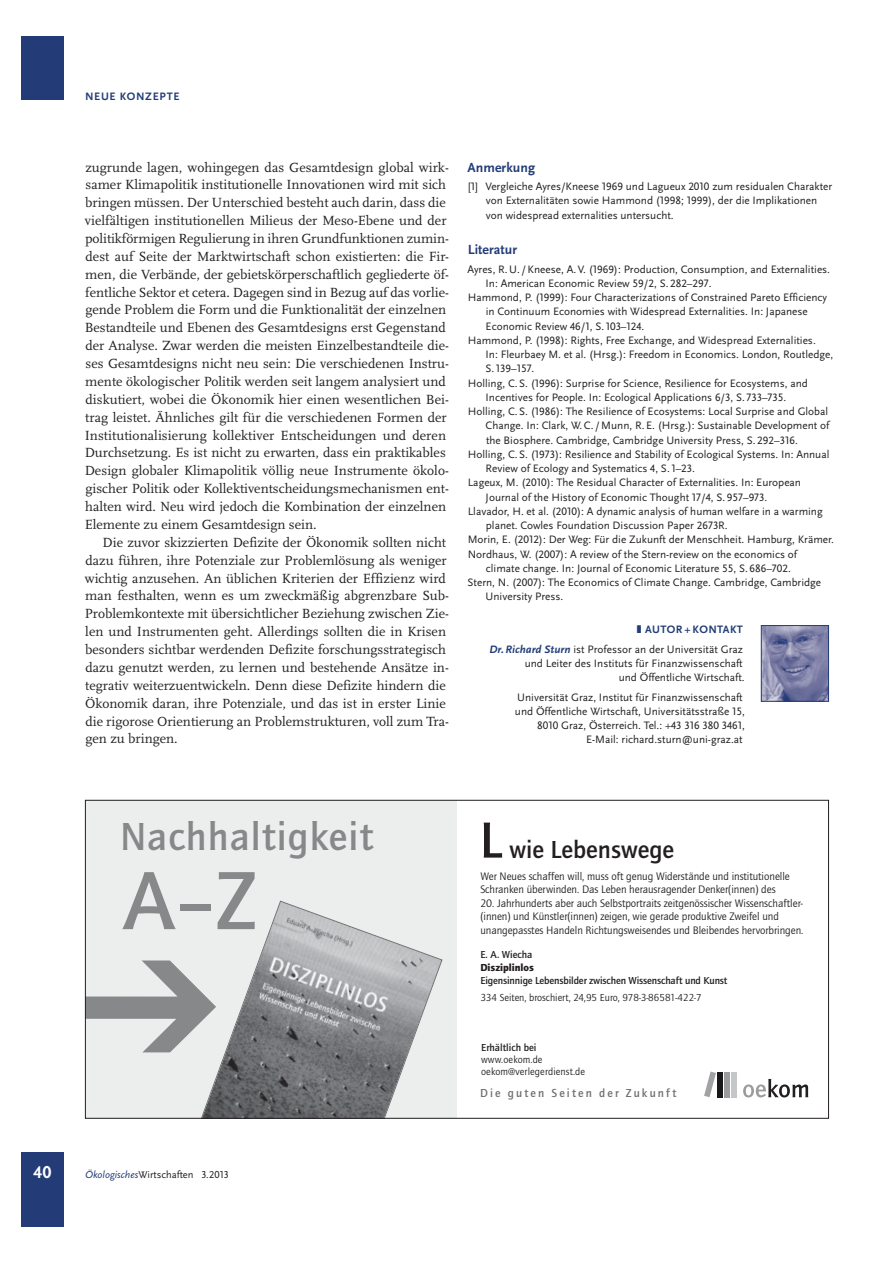
<style>
.page{position:relative;width:893px;height:1263px;background:#fff}
.page>*{position:absolute;margin:0;border:0;box-sizing:border-box;transform-origin:0 0}
.t1{font:700 85.5px "Quay Itc T";color:#87888a}
.t2{font:700 40.5px "Quay Itc T";letter-spacing:.03em;color:#87888a}
.t3{font:700 25.5px "Quay Itc T";color:#231f20}
.t4{font:700 17.85px "Scala Sans Pro";color:#fff}
.t5{font:13.8px/17.9px "Scala Pro";color:#231f20}
.t6{font:700 13.8px "Scala Sans Pro";letter-spacing:.005em;color:#233c78}
.t7{font:700 12px "Quay Itc T";letter-spacing:.175em;color:#6f7072}
.t8{font:11.25px/14.2px "Scala Sans Pro";color:#231f20;text-align:right}
.t9{font:11.25px/13.5px "Quay Itc T";letter-spacing:-.005em;color:#231f20}
.t10{font:700 11.25px "Scala Sans Pro";letter-spacing:.065em;color:#233c78}
.t11{font:10.5px/12px "Quay Itc T";color:#231f20}
.t12{font:700 10.5px "Quay Itc T";letter-spacing:-.01em;color:#231f20}
.t13{font:10.5px "Scala Sans Pro";color:#231f20}
.t14{font:10.5px "Quay Itc T Blac";color:#231f20}
.s1{font-weight:700;color:#233c78}
.s2{font-weight:700;font-style:italic;color:#233c78}
.s3{font-style:italic;color:#233c78}
.s4{font-size:52.5px}
</style>
<div class="page">
<div style="left:85px;top:800px;width:372px;height:319px;background:#eceded"></div>
<svg style="left:87px;top:960px;width:109px;height:92px"></svg>
<svg style="left:196px;top:901px;width:246px;height:216px"></svg>
<div style="left:731px;top:1072px;width:6px;height:25px;background:#c5c6c8"></div>
<div style="left:724px;top:1072px;width:6px;height:25px;background:#9b9c9e"></div>
<div style="left:717px;top:1072px;width:6px;height:25px;background:#1a171b"></div>
<svg style="left:704px;top:1072px;width:12px;height:25px"></svg>
<svg style="left:743px;top:1079px;width:65px;height:18px"></svg>
<img style="left:763px;top:627px;width:64px;height:73px">
<div style="left:761px;top:625px;width:68px;height:77px;border:1px solid #233c78"></div>
<div style="left:21px;top:1152px;width:43px;height:74px;background:#233c78"></div>
<div style="left:21px;top:36px;width:43px;height:64px;background:#233c78"></div>
<p class="t10" style="left:85px;top:92px;width:96px">NEUE KONZEPTE</p>
<p class="t5" style="left:85px;top:159px;width:366px">zugrunde lagen, wohingegen das Gesamtdesign global wirk&shy;samer Klimapolitik institutionelle Innovationen wird mit sich bringen müssen. Der Unterschied besteht auch darin, dass die vielfältigen institutionellen Milieus der Meso-Ebene und der politikförmigen Regulierung in ihren Grundfunktionen zumin - dest auf Seite der Marktwirtschaft schon existierten: die Fir&shy;men, die Verbände, der gebietskörperschaftlich gegliederte öf&shy;fentliche Sektor et cetera. Dagegen sind in Bezug auf das vorlie&shy;gende Problem die Form und die Funktionalität der einzelnen Bestandteile und Ebenen des Gesamtdesigns erst Gegenstand der Analyse. Zwar werden die meisten Einzelbestandteile die&shy;ses Gesamtdesigns nicht neu sein: Die verschiedenen Instru&shy;mente ökologischer Politik werden seit langem analysiert und diskutiert, wobei die Ökonomik hier einen wesentlichen Bei&shy;trag leistet. Ähnliches gilt für die verschiedenen Formen der Institutionalisierung kollektiver Entscheidungen und deren Durchsetzung. Es ist nicht zu erwarten, dass ein praktikables Design globaler Klimapolitik völlig neue Instrumente ökolo&shy;gischer Politik oder Kollektiventscheidungsmechanismen ent&shy;halten wird. Neu wird jedoch die Kombination der einzelnen Elemente zu einem Gesamtdesign sein.</p>
<p class="t5" style="left:85px;top:534px;width:366px;text-indent:18px">Die zuvor skizzierten Defizite der Ökonomik sollten nicht dazu führen, ihre Potenziale zur Problemlösung als weniger wichtig anzusehen. An üblichen Kriterien der Effizienz wird man festhalten, wenn es um zweckmäßig abgrenzbare Sub-Problemkontexte mit übersichtlicher Beziehung zwischen Zie&shy;len und Instrumenten geht. Allerdings sollten die in Krisen besonders sichtbar werdenden Defizite forschungsstrategisch dazu genutzt werden, zu lernen und bestehende Ansätze in&shy;tegrativ weiterzuentwickeln. Denn diese Defizite hindern die Ökonomik daran, ihre Potenziale, und das ist in erster Linie die rigorose Orientierung an Problemstrukturen, voll zum Tra&shy;gen zu bringen.</p>
<p class="t6" style="left:467px;top:162px;width:69px">Anmerkung</p>
<p class="t8" style="left:486px;top:180px;width:348px;text-align:left;text-indent:-18px">[1] Vergleiche Ayres/Kneese 1969 und Lagueux 2010 zum residualen Charakter von Externalitäten sowie Hammond (1998; 1999), der die Implikationen von widespread externalities untersucht.</p>
<p class="t6" style="left:468px;top:244px;width:51px">Literatur</p>
<p class="t8" style="left:468px;top:263px;width:364px">Ayres, R.U. /Kneese, A.V. (1969): Production, Consumption, and Externalities.</p>
<p class="t8" style="left:486px;top:277px;width:227px">In: American Economic Review 59/2, S. 282–297.</p>
<p class="t8" style="left:468px;top:291px;width:361px">Hammond, P. (1999): Four Characterizations of Constrained Pareto Efficiency</p>
<p class="t8" style="left:486px;top:306px;width:323px">in Continuum Economies with Widespread Externalities. In: Japanese</p>
<p class="t8" style="left:486px;top:320px;width:160px">Economic Review 46/1, S.103–124.</p>
<p class="t8" style="left:468px;top:334px;width:350px">Hammond, P. (1998): Rights, Free Exchange, and Widespread Externalities.</p>
<p class="t8" style="left:486px;top:348px;width:349px">In: Fleurbaey M. et al. (Hrsg.): Freedom in Economics. London, Routledge,</p>
<p class="t8" style="left:485px;top:363px;width:50px">S.139–157.</p>
<p class="t8" style="left:468px;top:377px;width:342px">Holling, C. S. (1996): Surprise for Science, Resilience for Ecosystems, and</p>
<p class="t8" style="left:486px;top:391px;width:302px">Incentives for People. In: Ecological Applications 6/3, S. 733–735.</p>
<p class="t8" style="left:468px;top:405px;width:362px">Holling, C. S. (1986): The Resilience of Ecosystems: Local Surprise and Global</p>
<p class="t8" style="left:486px;top:420px;width:345px">Change. In: Clark, W.C. /Munn, R. E. (Hrsg.): Sustainable Development of</p>
<p class="t8" style="left:486px;top:434px;width:313px">the Biosphere. Cambridge, Cambridge University Press, S. 292–316.</p>
<p class="t8" style="left:468px;top:448px;width:363px">Holling, C. S. (1973): Resilience and Stability of Ecological Systems. In: Annual</p>
<p class="t8" style="left:486px;top:462px;width:211px">Review of Ecology and Systematics 4, S.1–23.</p>
<p class="t8" style="left:468px;top:477px;width:335px">Lageux, M. (2010): The Residual Character of Externalities. In: European</p>
<p class="t8" style="left:486px;top:491px;width:283px">Journal of the History of Economic Thought 17/4, S. 957–973.</p>
<p class="t8" style="left:468px;top:505px;width:356px">Llavador, H. et al. (2010): A dynamic analysis of human welfare in a warming</p>
<p class="t8" style="left:486px;top:519px;width:243px">planet. Cowles Foundation Discussion Paper 2673R.</p>
<p class="t8" style="left:468px;top:534px;width:368px">Morin, E. (2012): Der Weg: Für die Zukunft der Menschheit. Hamburg, Krämer.</p>
<p class="t8" style="left:468px;top:548px;width:331px">Nordhaus, W. (2007): A review of the Stern-review on the economics of</p>
<p class="t8" style="left:486px;top:562px;width:307px">climate change. In: Journal of Economic Literature 55, S. 686–702.</p>
<p class="t8" style="left:468px;top:576px;width:355px">Stern, N. (2007): The Economics of Climate Change. Cambridge, Cambridge</p>
<p class="t8" style="left:486px;top:591px;width:79px">University Press.</p>
<p class="t8" style="left:489px;top:620px;width:255px;line-height:20px"><span class="s1">AUTOR + KONTAKT<br></span><span class="s2">Dr.Richard Sturn</span> ist Professor an der Universität Graz</p>
<p class="t8" style="left:525px;top:657px;width:222px">und Leiter des Instituts für Finanzwissenschaft und Öffentliche Wirtschaft.</p>
<p class="t8" style="left:515px;top:691px;width:231px">Universität Graz, Institut für Finanzwissenschaft und Öffentliche Wirtschaft, Universitätsstraße 15, 8010 Graz, Österreich. Tel.: +43 316 380 3461, E-Mail: richard.sturn@uni-graz.at</p>
<h2 class="t2" style="left:120px;top:820px;width:255px">Nachhaltigkeit</h2>
<h1 class="t1" style="left:123px;top:866px;width:135px">A–Z</h1>
<h3 class="t4" style="left:34px;top:1165px;width:19px">40</h3>
<p class="t13" style="left:85px;top:1171px;width:145px"><span class="s3">Ökologisches</span>Wirtschaften 3.2013</p>
<h3 class="t3" style="left:479px;top:839px;width:196px"><span class="s4">L</span> wie Lebenswege</h3>
<p class="t9" style="left:480px;top:870px;width:311px">Wer Neues schaffen will, muss oft genug Widerstände und institutionelle<br>Schranken überwinden. Das Leben herausragender Denker(innen) des</p>
<p class="t9" style="left:480px;top:897px;width:324px">20. Jahrhunderts aber auch Selbstportraits zeitgenössischer Wissenschaftler-(innen) und Künstler(innen) zeigen, wie gerade produktive Zweifel und unangepasstes Handeln Richtungsweisendes und Bleibendes hervorbringen.</p>
<p class="t12" style="left:480px;top:951px;width:54px">E. A. Wiecha</p>
<p class="t14" style="left:480px;top:961px;width:55px">Disziplinlos</p>
<p class="t12" style="left:480px;top:976px;width:249px">Eigensinnige Lebensbilder zwischen Wissenschaft und Kunst</p>
<p class="t11" style="left:480px;top:992px;width:223px">334 Seiten, broschiert, 24,95 Euro, 978-3-86581-422-7</p>
<p class="t12" style="left:481px;top:1043px;width:57px">Erhältlich bei</p>
<p class="t11" style="left:481px;top:1054px;width:105px">www.oekom.de oekom@verlegerdienst.de</p>
<p class="t7" style="left:480px;top:1089px;width:198px">Die guten Seiten der Zukunft</p>
</div>
